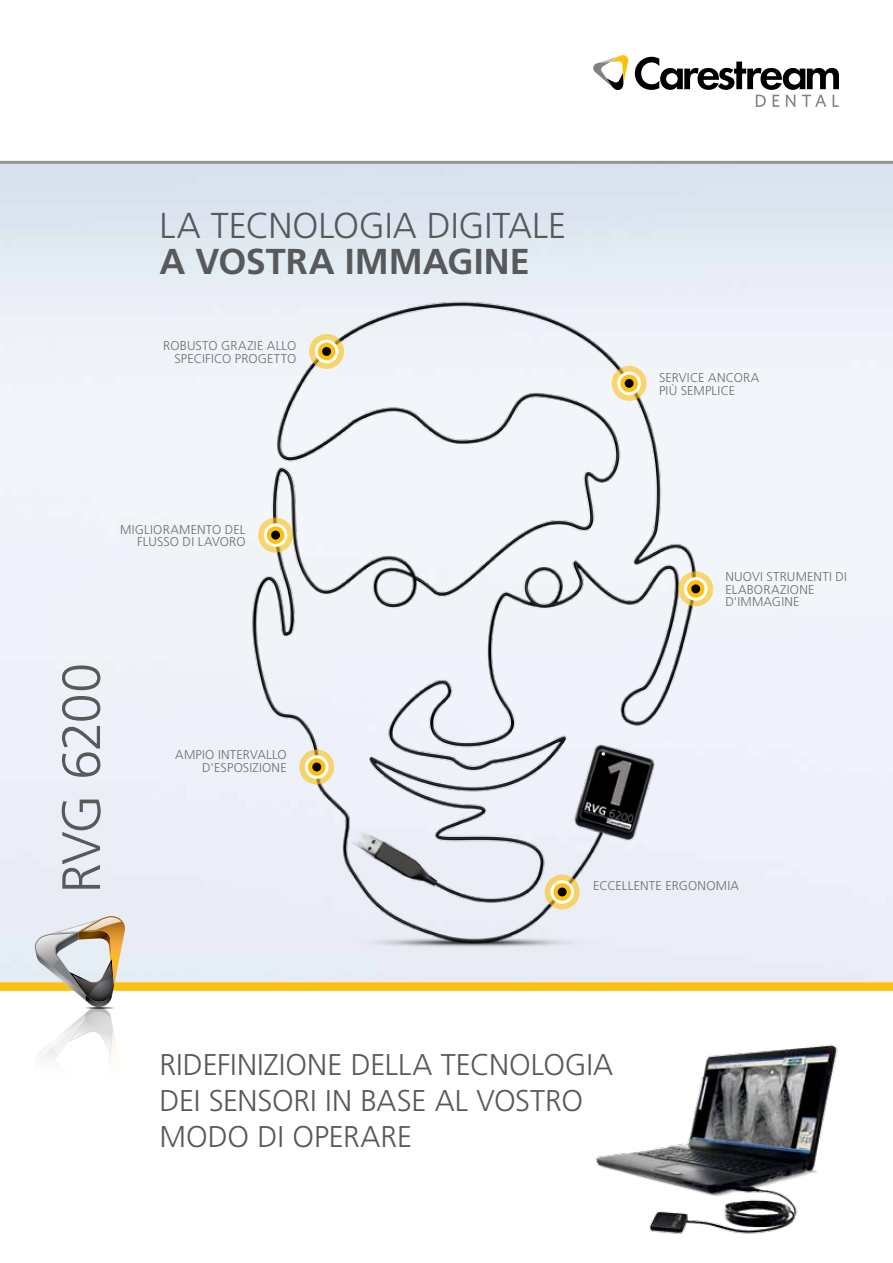
<style>
.page{position:relative;width:893px;height:1263px;background:#fff}
.page>*{position:absolute;margin:0;border:0;box-sizing:border-box;transform-origin:0 0}
.t1{font:300 54px "Frutiger LT Std";letter-spacing:-.03em;color:#58595b}
.t2{font:300 36px "Frutiger LT Std";letter-spacing:-.005em;color:#58595b}
.t3{font:700 36px "Frutiger LT Std";color:#58595b}
.t4{font:300 30px/36px "Frutiger LT Std";color:#58595b}
.t5{font:300 12.75px/12.8px "Frutiger LT Std";letter-spacing:.02em;color:#6d6e71;text-align:right}
</style>
<div class="page">
<img style="left:78px;top:227px;width:815px;height:755px">
<img style="left:595px;top:1044px;width:243px;height:190px">
<svg style="left:309px;top:334px;width:35px;height:35px"></svg>
<svg style="left:316px;top:341px;width:21px;height:21px"></svg>
<div style="left:315px;top:340px;width:23px;height:23px;border:3px solid #fff;border-radius:50%"></div>
<div style="left:322px;top:347px;width:9px;height:9px;background:#000;border-radius:50%"></div>
<svg style="left:612px;top:366px;width:35px;height:35px"></svg>
<svg style="left:619px;top:373px;width:20px;height:21px"></svg>
<div style="left:617px;top:372px;width:24px;height:23px;border:3px solid #fff;border-radius:50%"></div>
<div style="left:625px;top:379px;width:9px;height:9px;background:#000;border-radius:50%"></div>
<svg style="left:258px;top:518px;width:35px;height:35px"></svg>
<svg style="left:265px;top:525px;width:21px;height:20px"></svg>
<div style="left:264px;top:523px;width:23px;height:24px;border:3px solid #fff;border-radius:50%"></div>
<div style="left:271px;top:531px;width:9px;height:8px;background:#000;border-radius:50%"></div>
<svg style="left:299px;top:749px;width:35px;height:35px"></svg>
<svg style="left:306px;top:757px;width:21px;height:20px"></svg>
<div style="left:305px;top:755px;width:23px;height:24px;border:3px solid #fff;border-radius:50%"></div>
<div style="left:312px;top:762px;width:9px;height:9px;background:#000;border-radius:50%"></div>
<svg style="left:678px;top:571px;width:35px;height:35px"></svg>
<svg style="left:685px;top:579px;width:21px;height:20px"></svg>
<div style="left:684px;top:577px;width:23px;height:24px;border:3px solid #fff;border-radius:50%"></div>
<div style="left:691px;top:584px;width:9px;height:9px;background:#000;border-radius:50%"></div>
<svg style="left:545px;top:874px;width:35px;height:35px"></svg>
<svg style="left:552px;top:882px;width:20px;height:20px"></svg>
<div style="left:550px;top:880px;width:24px;height:24px;border:3px solid #fff;border-radius:50%"></div>
<div style="left:558px;top:887px;width:9px;height:9px;background:#000;border-radius:50%"></div>
<div style="left:0;top:982px;width:893px;height:9px;background:#fec00f"></div>
<svg style="left:635px;top:57px;width:204px;height:50px"></svg>
<svg style="left:593px;top:55px;width:35px;height:35px"></svg>
<svg style="left:34px;top:916px;width:91px;height:146px"></svg>
<hr style="left:0;top:161px;width:893px;height:3px;background:#939598">
<h2 class="t2" style="left:159px;top:205px;width:408px">LA TECNOLOG IA DIG ITALE</h2>
<h2 class="t3" style="left:159px;top:240px;width:372px">A VOSTRA IMMAGINE</h2>
<p class="t5" style="left:163px;top:339px;width:135px">ROBUSTO GRAZIE ALLO<br>SPECIFICO PROG ETTO</p>
<p class="t5" style="left:659px;top:371px;width:102px;text-align:left">SERVICE ANCORA<br>PIÙ SEMPLICE</p>
<p class="t5" style="left:120px;top:523px;width:127px">M IG LIORAMENTO DEL<br>FLUSSO DI LAVORO</p>
<h1 class="t1" style="left:51px;top:893px;width:232px;rotate:-90deg">RVG 6200</h1>
<p class="t5" style="left:175px;top:748px;width:113px">AMPIO INTERVALLO<br>D'ESPOSIZIONE</p>
<p class="t5" style="left:725px;top:570px;width:123px;text-align:left">N UOVI STRUMENTI DI<br>ELABORAZIONE<br>D'IMMAGINE</p>
<p class="t5" style="left:593px;top:880px;width:147px">ECCELLENTE ERGONOMIA</p>
<h3 class="t4" style="left:159px;top:1047px;width:455px">RIDEFINIZIONE DELLA TECNOLOG IA<br>DEI SENSORI IN BASE AL VOSTRO<br>MODO DI OPERARE</h3>
</div>
